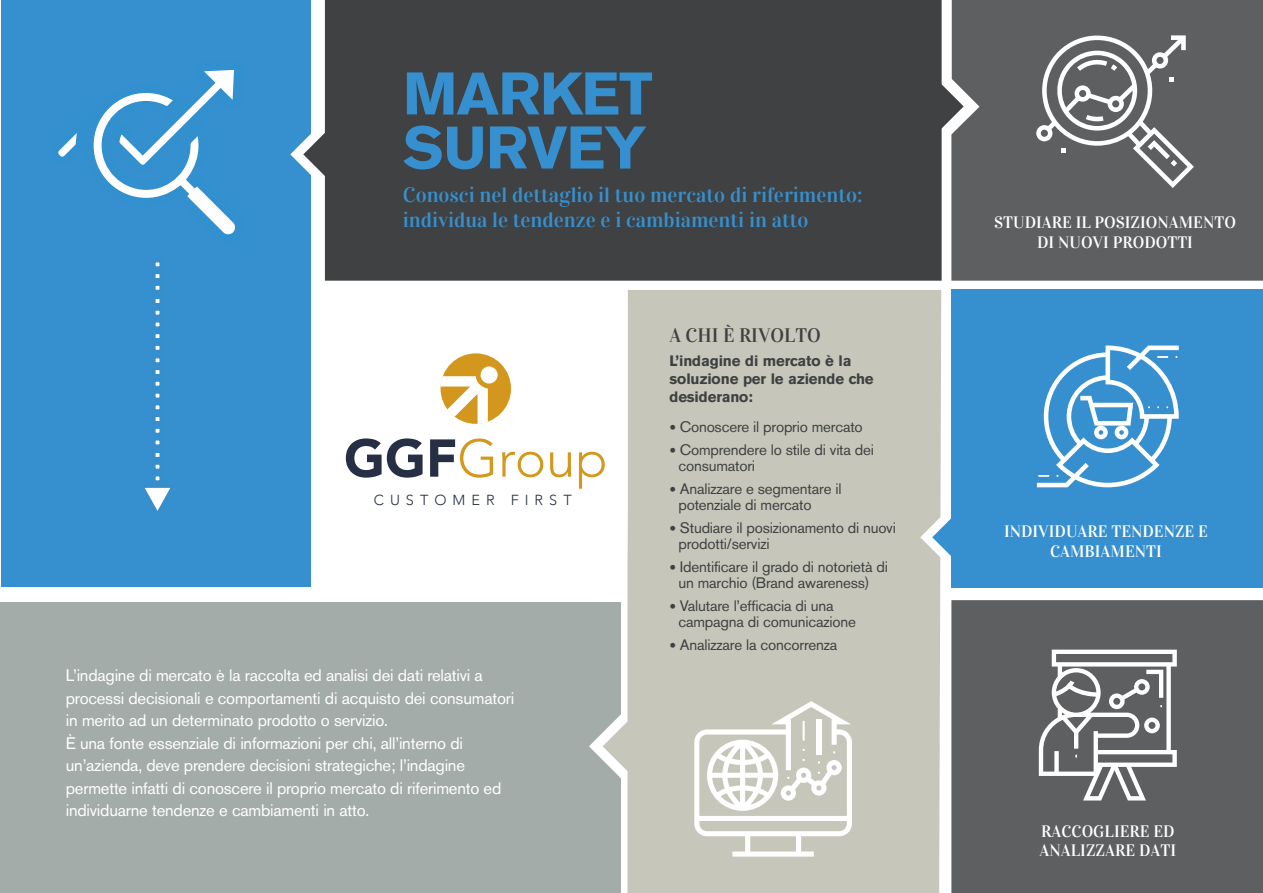
<style>
.page{position:relative;width:1263px;height:893px;background:#fff}
.page>*{position:absolute;margin:0;border:0;box-sizing:border-box;transform-origin:0 0}
.t1{font:700 59.55px/54px "AK11";color:#3690cf}
.t2{font:300 52.65px "Avenir";color:#d3981c}
.t3{font:21px/25px "Vidaloka";color:#3690cf}
.t4{font:19.5px "Vidaloka";color:#3f4042}
.t5{font:16.5px/22.5px "AK11";color:#fff}
.t6{font:16.5px/19.8px "Vidaloka";color:#fff;text-align:center}
.t7{font:15px/16.5px "AK11";color:#3f4042}
.t8{font:700 15px/18px "AK11";color:#3f4042}
.t9{font:300 14.55px "Avenir";letter-spacing:.415em;color:#262f44}
.s1{font-family:"Avenir LT";font-weight:900;color:#262f44}
.s2{font-family:"Avenir";font-size:13.5px;color:#3e4042}
</style>
<div class="page">
<div style="left:0;top:602px;width:620px;height:291px;background:#a4aca9"></div>
<div style="left:627px;top:290px;width:314px;height:603px;background:#c6c7ba"></div>
<div style="left:2px;top:0;width:309px;height:587px;background:#368fce"></div>
<div style="left:441px;top:353px;width:70px;height:71px;background:#d2971c;border-radius:50%"></div>
<svg style="left:440px;top:376px;width:48px;height:48px"></svg>
<div style="left:481px;top:366px;width:17px;height:18px;background:#fff;border-radius:50%"></div>
<div style="left:951px;top:600px;width:312px;height:293px;background:#5d5f61"></div>
<div style="left:325px;top:0;width:616px;height:281px;background:#3f4142"></div>
<svg style="left:878px;top:64px;width:73px;height:85px"></svg>
<div style="left:951px;top:0;width:312px;height:290px;background:#5d5f61"></div>
<div style="left:951px;top:290px;width:312px;height:298px;background:#368fce"></div>
<svg style="left:920px;top:496px;width:31px;height:82px"></svg>
<svg style="left:589px;top:706px;width:94px;height:81px"></svg>
<div style="left:152px;top:259px;width:11px;height:11px;background:#fff;border:3px solid #378ecd"></div>
<svg style="left:155px;top:274px;width:5px;height:4px"></svg>
<div style="left:152px;top:282px;width:11px;height:11px;background:#fff;border:3px solid #378ecd"></div>
<svg style="left:155px;top:299px;width:5px;height:4px"></svg>
<div style="left:152px;top:307px;width:11px;height:11px;background:#fff;border:3px solid #378ecd"></div>
<div style="left:152px;top:319px;width:11px;height:11px;background:#fff;border:3px solid #378ecd"></div>
<svg style="left:155px;top:334px;width:5px;height:5px"></svg>
<svg style="left:155px;top:345px;width:5px;height:5px"></svg>
<div style="left:152px;top:355px;width:11px;height:11px;background:#fff;border:3px solid #378ecd"></div>
<svg style="left:155px;top:370px;width:5px;height:4px"></svg>
<div style="left:152px;top:378px;width:11px;height:11px;background:#fff;border:3px solid #378ecd"></div>
<div style="left:152px;top:390px;width:11px;height:11px;background:#fff;border:3px solid #378ecd"></div>
<div style="left:152px;top:402px;width:11px;height:11px;background:#fff;border:3px solid #378ecd"></div>
<svg style="left:155px;top:417px;width:5px;height:4px"></svg>
<div style="left:152px;top:425px;width:11px;height:11px;background:#fff;border:3px solid #378ecd"></div>
<div style="left:152px;top:437px;width:11px;height:11px;background:#fff;border:3px solid #378ecd"></div>
<svg style="left:155px;top:453px;width:5px;height:4px"></svg>
<div style="left:152px;top:461px;width:11px;height:11px;background:#fff;border:3px solid #378ecd"></div>
<div style="left:152px;top:473px;width:11px;height:11px;background:#fff;border:3px solid #378ecd"></div>
<svg style="left:144px;top:482px;width:27px;height:29px"></svg>
<svg style="left:290px;top:112px;width:98px;height:85px"></svg>
<svg style="left:1036px;top:30px;width:158px;height:158px"></svg>
<svg style="left:1037px;top:346px;width:142px;height:141px"></svg>
<svg style="left:1163px;top:404px;width:8px;height:7px"></svg>
<svg style="left:1154px;top:404px;width:8px;height:7px"></svg>
<svg style="left:1145px;top:404px;width:8px;height:7px"></svg>
<svg style="left:1039px;top:650px;width:138px;height:150px"></svg>
<svg style="left:694px;top:701px;width:158px;height:156px"></svg>
<svg style="left:784px;top:774px;width:8px;height:8px"></svg>
<svg style="left:830px;top:748px;width:8px;height:8px"></svg>
<svg style="left:799px;top:756px;width:9px;height:8px"></svg>
<svg style="left:815px;top:769px;width:8px;height:8px"></svg>
<svg style="left:799px;top:746px;width:9px;height:8px"></svg>
<svg style="left:815px;top:758px;width:8px;height:9px"></svg>
<svg style="left:799px;top:718px;width:9px;height:26px"></svg>
<div style="left:816px;top:719px;width:5px;height:36px;background:#fff"></div>
<svg style="left:58px;top:70px;width:177px;height:165px"></svg>
<h1 class="t1" style="left:403px;top:66px;width:251px">MARKET<br>SURVEY</h1>
<p class="t3" style="left:403px;top:183px;width:461px">Conosci nel dettaglio il tuo mercato di riferimento: individua le tendenze e i cambiamenti in atto</p>
<h2 class="t2" style="left:344px;top:427px;width:265px"><span class="s1">GGF</span>Group</h2>
<p class="t9" style="left:374px;top:491px;width:200px">CUSTOMER FIRST</p>
<p class="t5" style="left:66px;top:664px;width:450px">L’indagine di mercato è la raccolta ed analisi dei dati relativi a processi decisionali e comportamenti di acquisto dei consumatori in merito ad un determinato prodotto o servizio.<br>È una fonte essenziale di informazioni per chi, all'interno di un'azienda, deve prendere decisioni strategiche; l’indagine permette infatti di conoscere il proprio mercato di riferimento ed individuarne tendenze e cambiamenti in atto.</p>
<p class="t4" style="left:669px;top:324px;width:153px">A CHI È RIVOLTO</p>
<p class="t8" style="left:669px;top:352px;width:206px">L'indagine di mercato è la soluzione per le aziende che desiderano:</p>
<p class="t7" style="left:669px;top:419px;width:195px"><span class="s2">•</span> Conoscere il proprio mercato</p>
<p class="t7" style="left:678px;top:441px;width:197px;text-indent:-9px"><span class="s2">•</span> Comprendere lo stile di vita dei consumatori</p>
<p class="t7" style="left:678px;top:480px;width:164px;text-indent:-9px"><span class="s2">•</span> Analizzare e segmentare il potenziale di mercato</p>
<p class="t7" style="left:678px;top:519px;width:219px;text-indent:-9px"><span class="s2">•</span> Studiare il posizionamento di nuovi prodotti/servizi</p>
<p class="t7" style="left:678px;top:558px;width:211px;text-indent:-9px"><span class="s2">•</span> Identificare il grado di notorietà di un marchio (Brand awareness)</p>
<p class="t7" style="left:678px;top:597px;width:179px;text-indent:-9px"><span class="s2">•</span> Valutare l’efficacia di una campagna di comunicazione</p>
<p class="t7" style="left:669px;top:636px;width:169px"><span class="s2">•</span> Analizzare la concorrenza</p>
<p class="t6" style="left:994px;top:213px;width:243px">STUDIARE IL POSIZIONAMENTO<br>DI NUOVI PRODOTTI</p>
<p class="t6" style="left:1004px;top:522px;width:205px">INDIVIDUARE TENDENZE E<br>CAMBIAMENTI</p>
<p class="t6" style="left:1039px;top:821px;width:138px;text-align:left">RACCOGLIERE ED<br>ANALIZZARE DATI</p>
</div>
